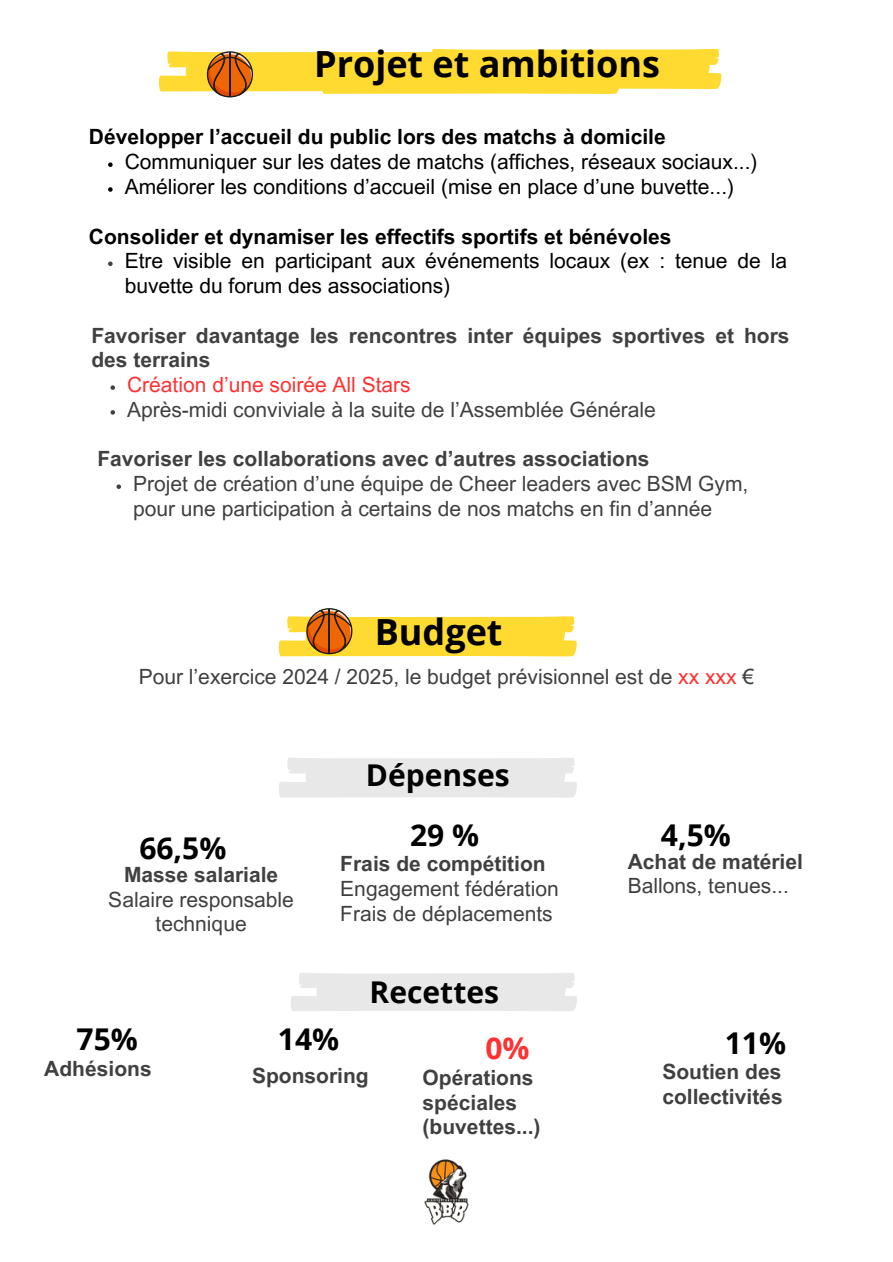
<style>
.page{position:relative;width:893px;height:1262px;background:#fff}
.page>*{position:absolute;margin:0;border:0;box-sizing:border-box;transform-origin:0 0}
.t1{font:700 36px "Open Sans";color:#000}
.t2{font:700 30px "Open Sans";color:#000}
.t3{font:700 30px "Open Sans";color:#ff3131}
.t4{font:21px/24.8px "Arial MT Pro";color:#404040;text-align:center}
.t5{font:700 21px/24.8px "Arial MT Pro";color:#404040}
.t6{font:21px/24.8px "Arial MT Pro";color:#000}
.t7{font:700 21px "Arial MT Pro";color:#000}
.t8{font:21px "Arial MT Pro";color:#ff3131}
.s1{color:#ff3131}
</style>
<div class="page">
<img style="left:424px;top:1159px;width:45px;height:66px">
<svg style="left:108px;top:162px;width:5px;height:5px"></svg>
<svg style="left:108px;top:187px;width:5px;height:5px"></svg>
<svg style="left:108px;top:261px;width:5px;height:5px"></svg>
<svg style="left:110px;top:385px;width:5px;height:5px"></svg>
<svg style="left:110px;top:410px;width:5px;height:4px"></svg>
<div style="left:279px;top:758px;width:298px;height:39px;background:#e8e8e8"></div>
<div style="left:291px;top:973px;width:286px;height:38px;background:#e8e8e8"></div>
<svg style="left:116px;top:484px;width:5px;height:5px"></svg>
<svg style="left:278px;top:608px;width:299px;height:48px"></svg>
<svg style="left:159px;top:49px;width:563px;height:48px;background:#fad84e"></svg>
<p class="t1" style="left:314px;top:39px;width:347px">Projet et ambitions</p>
<p class="t7" style="left:89px;top:129px;width:578px">Développer l’accueil du public lors des matchs à domicile</p>
<p class="t6" style="left:125px;top:152px;width:634px">Communiquer sur les dates de matchs (affiches, réseaux sociaux...)</p>
<p class="t6" style="left:125px;top:177px;width:610px">Améliorer les conditions d’accueil (mise en place d’une buvette...)</p>
<p class="t7" style="left:89px;top:228px;width:584px">Consolider et dynamiser les effectifs sportifs et bénévoles</p>
<h3 class="t6" style="left:125px;top:251px;width:663px">Etre visible en participant aux événements locaux (ex : tenue de la buvette du forum des associations)</h3>
<p class="t5" style="left:91px;top:325px;width:699px">Favoriser davantage les rencontres inter équipes sportives et hors des terrains</p>
<p class="t8" style="left:127px;top:377px;width:285px">Création d’une soirée All Stars</p>
<h3 class="t4" style="left:127px;top:399px;width:530px">Après-midi conviviale à la suite de l’Assemblée Générale</h3>
<p class="t5" style="left:97px;top:449px;width:553px">Favoriser les collaborations avec d’autres associations</p>
<p class="t4" style="left:133px;top:474px;width:616px;text-align:left">Projet de création d’une équipe de Cheer leaders avec BSM Gym, pour une participation à certains de nos matchs en fin d’année</p>
<p class="t1" style="left:374px;top:607px;width:129px">Budget</p>
<h3 class="t4" style="left:139px;top:666px;width:616px">Pour l’exercice 2024 / 2025, le budget prévisionnel est de <span class="s1">xx xxx</span> €</h3>
<p class="t2" style="left:139px;top:826px;width:89px">66,5%</p>
<p class="t5" style="left:124px;top:864px;width:156px">Masse salariale</p>
<p class="t4" style="left:108px;top:889px;width:187px">Salaire responsable technique</p>
<p class="t2" style="left:366px;top:753px;width:145px">Dépenses</p>
<h3 class="t2" style="left:410px;top:813px;width:71px">29 %</h3>
<p class="t5" style="left:340px;top:854px;width:207px">Frais de compétition</p>
<p class="t4" style="left:340px;top:878px;width:220px">Engagement fédération</p>
<h1 class="t4" style="left:340px;top:903px;width:214px">Frais de déplacements</h1>
<p class="t2" style="left:369px;top:970px;width:131px">Recettes</p>
<p class="t2" style="left:76px;top:1018px;width:63px">75%</p>
<h2 class="t5" style="left:44px;top:1058px;width:109px">Adhésions</h2>
<p class="t2" style="left:278px;top:1018px;width:63px">14%</p>
<h2 class="t5" style="left:252px;top:1065px;width:118px">Sponsoring</h2>
<h2 class="t3" style="left:485px;top:1026px;width:46px">0%</h2>
<h2 class="t5" style="left:422px;top:1067px;width:119px">Opérations spéciales (buvettes...)</h2>
<h2 class="t2" style="left:660px;top:813px;width:71px">4,5%</h2>
<h2 class="t5" style="left:627px;top:851px;width:176px">Achat de matériel</h2>
<p class="t4" style="left:627px;top:876px;width:163px">Ballons, tenues...</p>
<p class="t2" style="left:724px;top:1021px;width:63px">11%</p>
<p class="t5" style="left:662px;top:1061px;width:122px">Soutien des collectivités</p>
</div>
